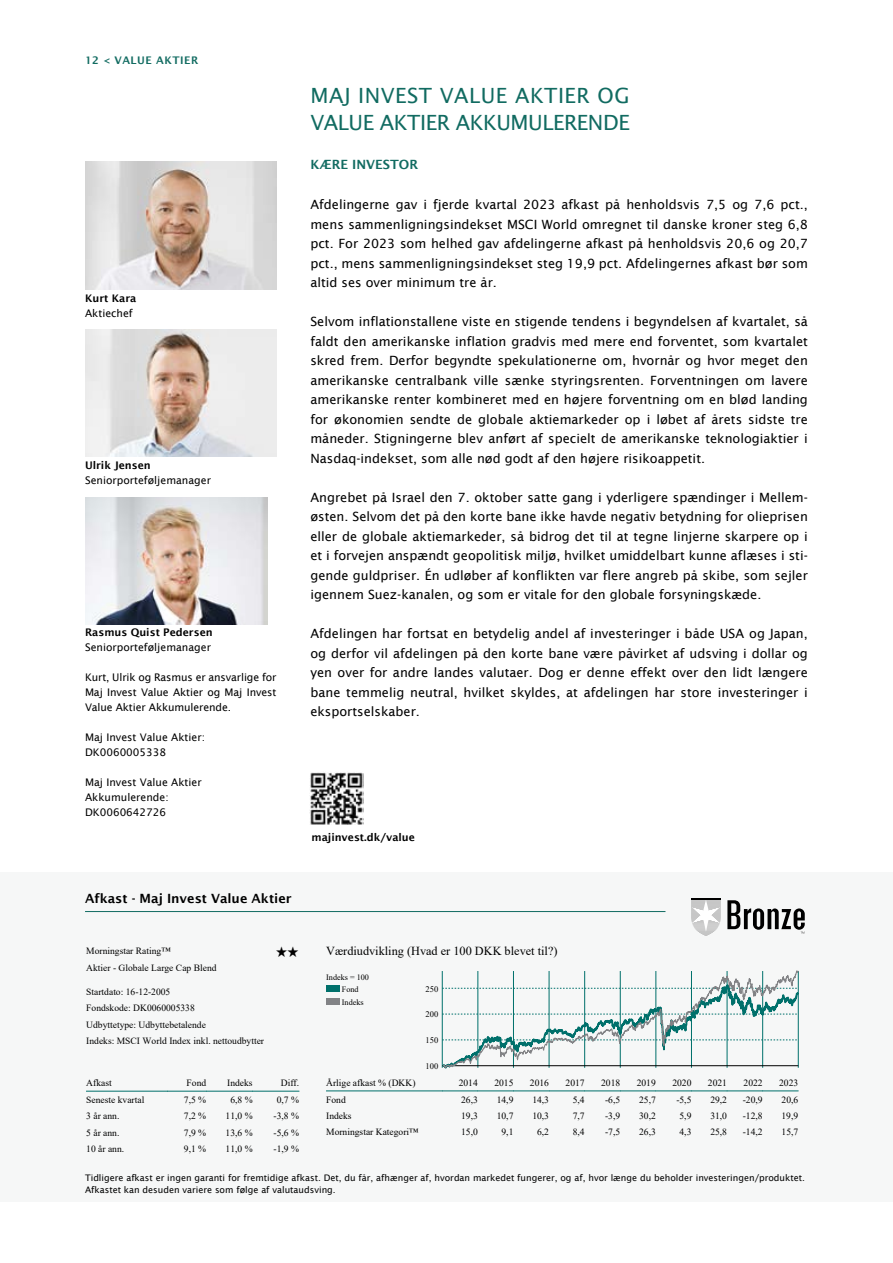
<style>
.page{position:relative;width:893px;height:1263px;background:#fff}
.page>*{position:absolute;margin:0;border:0;box-sizing:border-box;transform-origin:0 0}
.t1{font:21px/27px "Lucida Sans";letter-spacing:-.02em;color:#116b61}
.t2{font:12.75px/19.5px "Lucida Sans";color:#000;text-align:justify}
.t3{font:600 12.75px "Lucida Sans";color:#000}
.t4{font:600 12.75px "Lucida Sans";color:#116b61}
.t5{font:12.3px "Times New Roman";color:#000}
.t6{font:10.5px/15px "Lucida Sans";color:#000}
.t7{font:600 10.5px "Lucida Sans";color:#000}
.t8{font:600 10.5px "Lucida Sans";letter-spacing:.05em;color:#116b61}
.t9{font:9.6px/16.4px "Times New Roman";color:#000}
.t10{font:9px/12px "Lucida Sans";color:#000}
.t11{font:8.55px "Times New Roman";color:#000}
.t12{font:8.25px/12.3px "Times New Roman";color:#000}
</style>
<div class="page">
<div style="left:0;top:872px;width:893px;height:329px;background:#f6f7f7"></div>
<img style="left:85px;top:162px;width:191px;height:127px">
<img style="left:85px;top:329px;width:191px;height:128px">
<img style="left:85px;top:497px;width:182px;height:128px">
<hr style="left:85px;top:911px;width:580px;height:1px;background:#116b61">
<img style="left:310px;top:772px;width:54px;height:52px">
<hr style="left:86px;top:1091px;width:82px;height:1px;background:#00706b">
<hr style="left:168px;top:1091px;width:38px;height:1px;background:#00706b">
<hr style="left:206px;top:1091px;width:47px;height:1px;background:#00706b">
<hr style="left:253px;top:1091px;width:46px;height:1px;background:#00706b">
<div style="left:326px;top:985px;width:14px;height:7px;background:#00706b"></div>
<div style="left:326px;top:998px;width:14px;height:7px;background:#828386"></div>
<svg style="left:441px;top:971px;width:358px;height:121px"></svg>
<svg style="left:442px;top:970px;width:357px;height:98px"></svg>
<hr style="left:326px;top:1091px;width:116px;height:1px;background:#00706b">
<hr style="left:442px;top:1091px;width:36px;height:1px;background:#00706b">
<hr style="left:478px;top:1091px;width:35px;height:1px;background:#00706b">
<hr style="left:513px;top:1091px;width:36px;height:1px;background:#00706b">
<hr style="left:549px;top:1091px;width:36px;height:1px;background:#00706b">
<hr style="left:585px;top:1091px;width:35px;height:1px;background:#00706b">
<hr style="left:620px;top:1091px;width:36px;height:1px;background:#00706b">
<hr style="left:656px;top:1091px;width:35px;height:1px;background:#00706b">
<hr style="left:691px;top:1091px;width:36px;height:1px;background:#00706b">
<hr style="left:727px;top:1091px;width:36px;height:1px;background:#00706b">
<hr style="left:763px;top:1091px;width:35px;height:1px;background:#00706b">
<svg style="left:727px;top:900px;width:78px;height:33px"></svg>
<hr style="left:691px;top:898px;width:30px;height:1px;background:#000">
<svg style="left:691px;top:899px;width:30px;height:37px"></svg>
<p class="t8" style="left:85px;top:54px;width:115px">12 &lt; VALUE AKTIER</p>
<p class="t7" style="left:85px;top:292px;width:53px">Kurt Kara</p>
<p class="t6" style="left:85px;top:305px;width:49px">Aktiechef</p>
<p class="t7" style="left:85px;top:460px;width:67px">Ulrik Jensen</p>
<p class="t6" style="left:85px;top:473px;width:127px">Seniorporteføljemanager</p>
<p class="t7" style="left:85px;top:626px;width:129px">Rasmus Quist Pedersen</p>
<p class="t6" style="left:85px;top:640px;width:127px">Seniorporteføljemanager</p>
<p class="t6" style="left:85px;top:670px;width:193px;text-align:justify">Kurt, Ulrik og Rasmus er ansvarlige for Maj Invest Value Aktier og Maj Invest Value Aktier Akkumulerende.</p>
<p class="t6" style="left:85px;top:730px;width:121px">Maj Invest Value Aktier:<br>DK0060005338</p>
<p class="t6" style="left:85px;top:775px;width:118px">Maj Invest Value Aktier<br>Akkumulerende:<br>DK0060642726</p>
<h1 class="t1" style="left:310px;top:82px;width:321px">MAJ INVEST VALUE AKTIER OG<br>VALUE AKTIER AKKUMULERENDE</h1>
<p class="t4" style="left:310px;top:158px;width:109px">KÆRE INVESTOR</p>
<p class="t2" style="left:310px;top:195px;width:499px">Afdelingerne gav i fjerde kvartal 2023 afkast på henholdsvis 7,5 og 7,6 pct., mens sammenligningsindekset MSCI World omregnet til danske kroner steg 6,8 pct. For 2023 som helhed gav afdelingerne afkast på henholdsvis 20,6 og 20,7 pct., mens sammenligningsindekset steg 19,9 pct. Afdelingernes afkast bør som altid ses over minimum tre år.</p>
<p class="t2" style="left:310px;top:312px;width:499px">Selvom inflationstallene viste en stigende tendens i begyndelsen af kvartalet, så faldt den amerikanske inflation gradvis med mere end forventet, som kvartalet skred frem. Derfor begyndte spekulationerne om, hvornår og hvor meget den amerikanske centralbank ville sænke styringsrenten. Forventningen om lavere amerikanske renter kombineret med en højere forventning om en blød landing for økonomien sendte de globale aktiemarkeder op i løbet af årets sidste tre måneder. Stigningerne blev anført af specielt de amerikanske teknologiaktier i Nasdaq-indekset, som alle nød godt af den højere risikoappetit.</p>
<p class="t2" style="left:310px;top:487px;width:499px">Angrebet på Israel den 7. oktober satte gang i yderligere spændinger i Mellem&shy;østen. Selvom det på den korte bane ikke havde negativ betydning for olieprisen eller de globale aktiemarkeder, så bidrog det til at tegne linjerne skarpere op i et i forvejen anspændt geopolitisk miljø, hvilket umiddelbart kunne aflæses i sti&shy;gende guldpriser. Én udløber af konflikten var flere angreb på skibe, som sejler igennem Suez-kanalen, og som er vitale for den globale forsyningskæde.</p>
<p class="t2" style="left:310px;top:624px;width:499px">Afdelingen har fortsat en betydelig andel af investeringer i både USA og Japan, og derfor vil afdelingen på den korte bane være påvirket af udsving i dollar og yen over for andre landes valutaer. Dog er denne effekt over den lidt længere bane temmelig neutral, hvilket skyldes, at afdelingen har store investeringer i eksportselskaber.</p>
<p class="t7" style="left:311px;top:831px;width:105px">majinvest.dk/value</p>
<p class="t3" style="left:85px;top:891px;width:208px">Afkast - Maj Invest Value Aktier</p>
<p class="t9" style="left:86px;top:943px;width:132px">Morningstar Rating™<br>Aktier - Globale Large Cap Blend</p>
<p class="t9" style="left:86px;top:983px;width:179px">Startdato: 16-12-2005<br>Fondskode: DK0060005338<br>Udbyttetype: Udbyttebetalende<br>Indeks: MSCI World Index inkl. nettoudbytter</p>
<p class="t9" style="left:86px;top:1074px;width:27px">Afkast</p>
<p class="t9" style="left:187px;top:1074px;width:21px">Fond</p>
<p class="t9" style="left:227px;top:1074px;width:27px">Indeks</p>
<p class="t9" style="left:281px;top:1074px;width:20px">Diff.</p>
<p class="t9" style="left:86px;top:1091px;width:60px">Seneste kvartal</p>
<p class="t9" style="left:184px;top:1091px;width:24px">7,5 %</p>
<p class="t9" style="left:230px;top:1091px;width:24px">6,8 %</p>
<p class="t9" style="left:277px;top:1091px;width:24px">0,7 %</p>
<p class="t9" style="left:86px;top:1107px;width:35px">3 år ann.</p>
<p class="t9" style="left:184px;top:1107px;width:24px">7,2 %</p>
<p class="t9" style="left:226px;top:1107px;width:29px">11,0 %</p>
<p class="t9" style="left:274px;top:1107px;width:27px">-3,8 %</p>
<p class="t9" style="left:86px;top:1124px;width:35px">5 år ann.</p>
<p class="t9" style="left:184px;top:1124px;width:24px">7,9 %</p>
<p class="t9" style="left:226px;top:1124px;width:29px">13,6 %</p>
<p class="t9" style="left:274px;top:1124px;width:27px">-5,6 %</p>
<p class="t9" style="left:86px;top:1140px;width:39px">10 år ann.</p>
<p class="t9" style="left:184px;top:1140px;width:24px">9,1 %</p>
<p class="t9" style="left:226px;top:1140px;width:29px">11,0 %</p>
<p class="t9" style="left:274px;top:1140px;width:27px">-1,9 %</p>
<p class="t5" style="left:326px;top:942px;width:233px">Værdiudvikling (Hvad er 100 DKK blevet til?)</p>
<p class="t12" style="left:342px;top:971px;width:29px;text-indent:-16px">Indeks = 100<br>Fond</p>
<p class="t12" style="left:342px;top:996px;width:23px">Indeks</p>
<p class="t11" style="left:426px;top:983px;width:14px">250</p>
<p class="t11" style="left:426px;top:1008px;width:14px">200</p>
<p class="t11" style="left:426px;top:1034px;width:14px">150</p>
<p class="t11" style="left:426px;top:1060px;width:14px">100</p>
<p class="t9" style="left:326px;top:1074px;width:91px">Årlige afkast % (DKK)</p>
<p class="t9" style="left:459px;top:1074px;width:21px">2014</p>
<p class="t9" style="left:494px;top:1074px;width:21px">2015</p>
<p class="t9" style="left:530px;top:1074px;width:21px">2016</p>
<p class="t9" style="left:566px;top:1074px;width:21px">2017</p>
<p class="t9" style="left:601px;top:1074px;width:21px">2018</p>
<p class="t9" style="left:637px;top:1074px;width:21px">2019</p>
<p class="t9" style="left:672px;top:1074px;width:21px">2020</p>
<p class="t9" style="left:708px;top:1074px;width:21px">2021</p>
<p class="t9" style="left:743px;top:1074px;width:21px">2022</p>
<p class="t9" style="left:779px;top:1074px;width:21px">2023</p>
<p class="t9" style="left:326px;top:1091px;width:21px">Fond</p>
<p class="t9" style="left:461px;top:1091px;width:18px">26,3</p>
<p class="t9" style="left:497px;top:1091px;width:18px">14,9</p>
<p class="t9" style="left:532px;top:1091px;width:18px">14,3</p>
<p class="t9" style="left:573px;top:1091px;width:13px">5,4</p>
<p class="t9" style="left:605px;top:1091px;width:17px">-6,5</p>
<p class="t9" style="left:639px;top:1091px;width:18px">25,7</p>
<p class="t9" style="left:676px;top:1091px;width:17px">-5,5</p>
<p class="t9" style="left:710px;top:1091px;width:18px">29,2</p>
<p class="t9" style="left:743px;top:1091px;width:21px">-20,9</p>
<p class="t9" style="left:781px;top:1091px;width:18px">20,6</p>
<p class="t9" style="left:326px;top:1107px;width:27px">Indeks</p>
<p class="t9" style="left:461px;top:1107px;width:18px">19,3</p>
<p class="t9" style="left:497px;top:1107px;width:18px">10,7</p>
<p class="t9" style="left:532px;top:1107px;width:18px">10,3</p>
<p class="t9" style="left:573px;top:1107px;width:13px">7,7</p>
<p class="t9" style="left:605px;top:1107px;width:17px">-3,9</p>
<p class="t9" style="left:639px;top:1107px;width:18px">30,2</p>
<p class="t9" style="left:679px;top:1107px;width:13px">5,9</p>
<p class="t9" style="left:710px;top:1107px;width:18px">31,0</p>
<p class="t9" style="left:743px;top:1107px;width:21px">-12,8</p>
<p class="t9" style="left:781px;top:1107px;width:18px">19,9</p>
<p class="t9" style="left:326px;top:1123px;width:94px">Morningstar Kategori™</p>
<p class="t9" style="left:461px;top:1123px;width:18px">15,0</p>
<p class="t9" style="left:501px;top:1123px;width:13px">9,1</p>
<p class="t9" style="left:537px;top:1123px;width:13px">6,2</p>
<p class="t9" style="left:573px;top:1123px;width:13px">8,4</p>
<p class="t9" style="left:605px;top:1123px;width:17px">-7,5</p>
<p class="t9" style="left:639px;top:1123px;width:18px">26,3</p>
<p class="t9" style="left:679px;top:1123px;width:13px">4,3</p>
<p class="t9" style="left:710px;top:1123px;width:18px">25,8</p>
<p class="t9" style="left:743px;top:1123px;width:21px">-14,2</p>
<p class="t9" style="left:781px;top:1123px;width:18px">15,7</p>
<p class="t10" style="left:85px;top:1171px;width:721px">Tidligere afkast er ingen garanti for fremtidige afkast. Det, du får, afhænger af, hvordan markedet fungerer, og af, hvor længe du beholder investeringen/produktet.<br>Afkastet kan desuden variere som følge af valutaudsving.</p>
</div>
